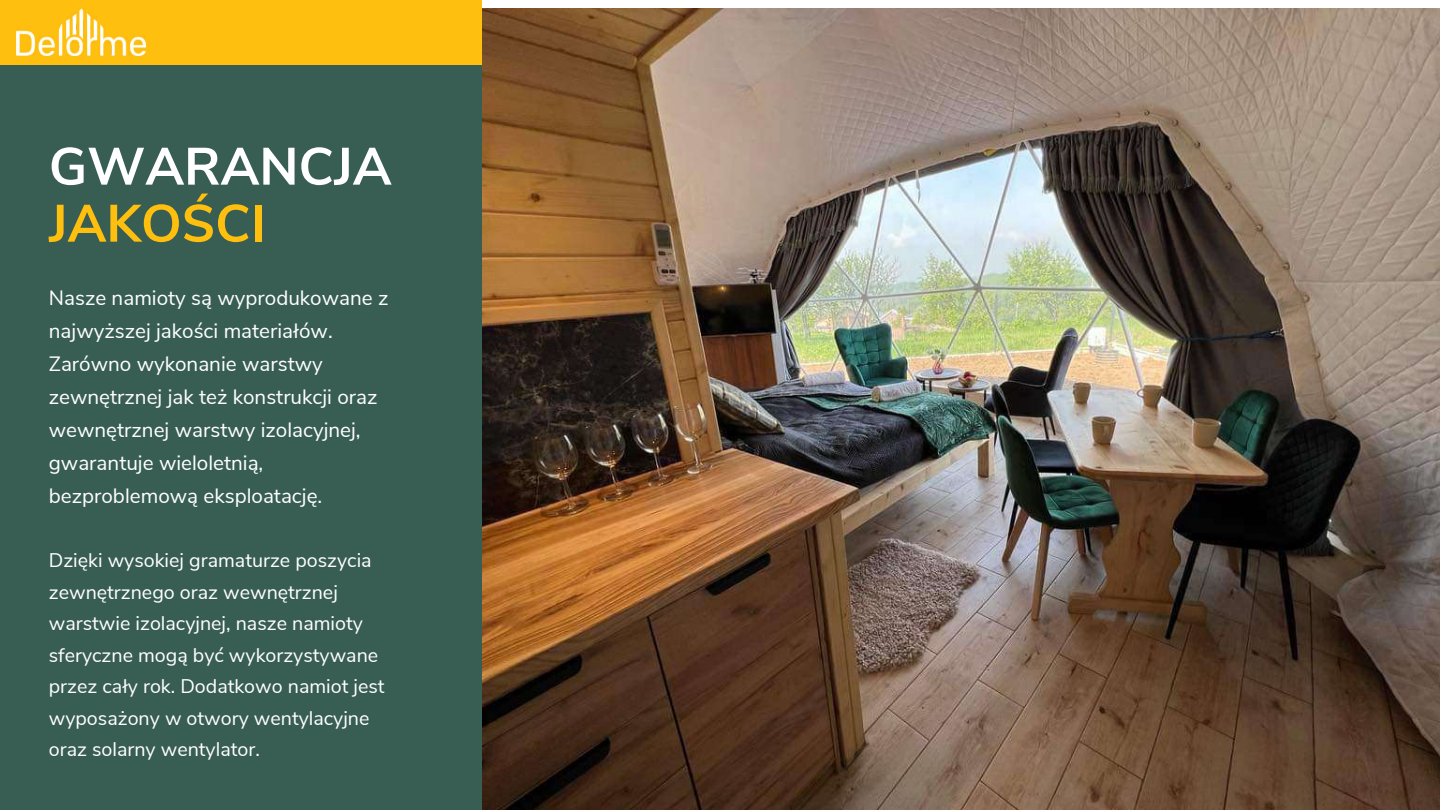
<style>
.page{position:relative;width:1440px;height:810px;background:#fff}
.page>*{position:absolute;margin:0;border:0;box-sizing:border-box;transform-origin:0 0}
.t1{font:700 52.4px "Nunito Sans";color:#fff}
.t2{font:700 52.4px "Nunito Sans";color:#febf0e}
.t3{font:20.7px/33px "Nunito Sans";color:#fff}
.t4{font:19.7px/31.5px "Nunito Sans";color:#fff}
</style>
<div class="page">
<img style="left:481px;top:9px;width:959px;height:801px">
<div style="left:0;top:0;width:481px;height:810px;background:#385e53"></div>
<div style="left:0;top:0;width:481px;height:64px;background:#febf0e"></div>
<img style="left:16px;top:9px;width:129px;height:46px">
<h1 class="t1" style="left:49px;top:132px;width:344px">GWARANCJA</h1>
<h1 class="t2" style="left:49px;top:189px;width:218px">JAKOŚCI</h1>
<p class="t3" style="left:49px;top:281px;width:341px">Nasze namioty są wyprodukowane z najwyższej jakości materiałów.<br>Zarówno wykonanie warstwy zewnętrznej jak też konstrukcji oraz wewnętrznej warstwy izolacyjnej, gwarantuje wieloletnią, bezproblemową eksploatację.</p>
<p class="t4" style="left:49px;top:545px;width:337px">Dzięki wysokiej gramaturze poszycia zewnętrznego oraz wewnętrznej warstwie izolacyjnej, nasze namioty sferyczne mogą być wykorzystywane przez cały rok. Dodatkowo namiot jest wyposażony w otwory wentylacyjne oraz solarny wentylator.</p>
</div>
